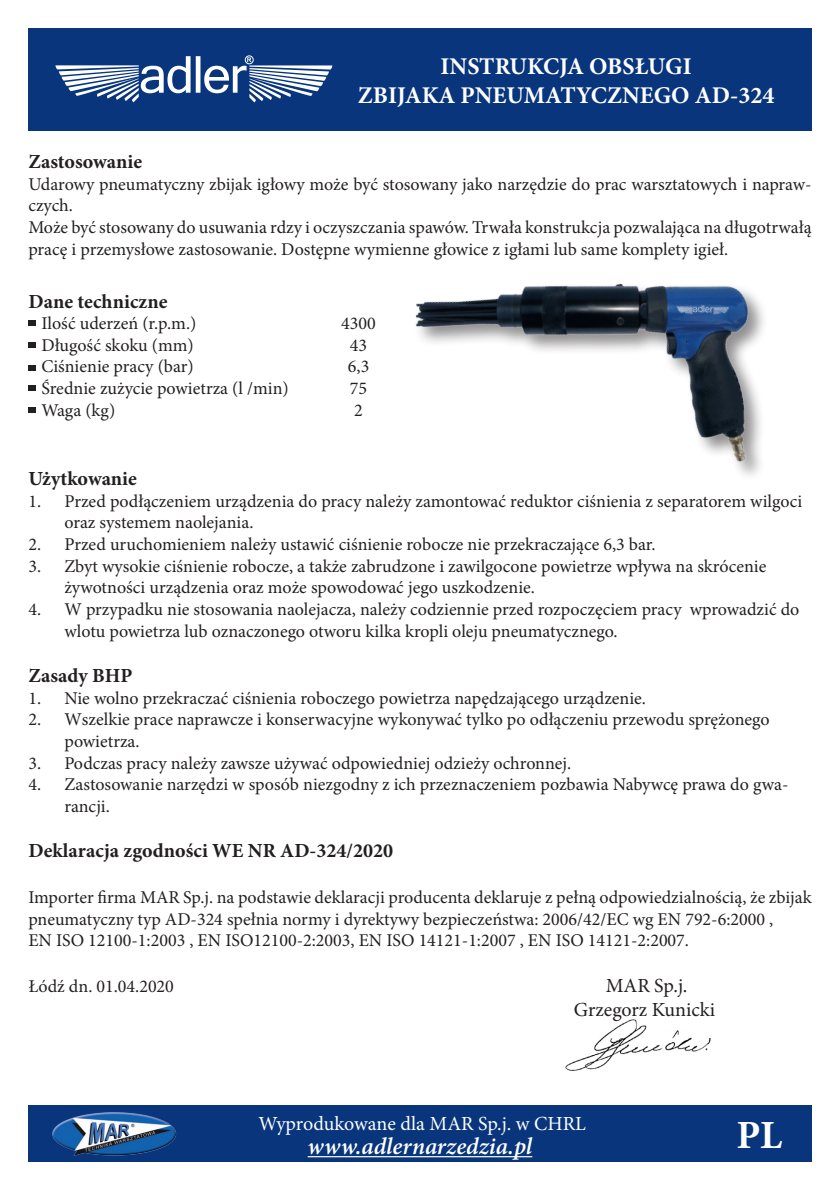
<style>
.page{position:relative;width:840px;height:1191px;background:#fff}
.page>*{position:absolute;margin:0;border:0;box-sizing:border-box;transform-origin:0 0}
.t1{font:700 40px "Minion Pro";color:#fff}
.t2{font:700 24px/28.8px "Minion Pro";color:#fff;text-align:center}
.t3{font:italic 600 24px "Minion Pro";color:#fff}
.t4{font:700 20px "Minion Pro";color:#231f20}
.t5{font:20px "Minion Pro";color:#fff}
.t6{font:20px/24px "Minion Pro";color:#231f20;text-align:center}
.t7{font:18px/21.6px "Minion Pro";color:#231f20}
</style>
<div class="page">
<div style="left:28px;top:28px;width:783px;height:102px;background:#08357c"></div>
<svg style="left:55px;top:56px;width:277px;height:46px"></svg>
<div style="left:245px;top:55px;width:8px;height:9px;border:1px solid #fff;border-radius:50%"></div>
<img style="left:565px;top:1019px;width:146px;height:52px">
<div style="left:28px;top:1105px;width:783px;height:56px;background:#08357c"></div>
<hr style="left:307px;top:1156px;width:225px;height:1px;background:#fff">
<img style="left:52px;top:1112px;width:124px;height:43px">
<div style="left:28px;top:320px;width:8px;height:6px;background:#231f20"></div>
<div style="left:28px;top:343px;width:8px;height:5px;background:#231f20"></div>
<div style="left:28px;top:365px;width:8px;height:5px;background:#231f20"></div>
<div style="left:28px;top:385px;width:8px;height:6px;background:#231f20"></div>
<div style="left:28px;top:407px;width:8px;height:6px;background:#231f20"></div>
<img style="left:415px;top:283px;width:349px;height:188px">
<h2 class="t2" style="left:358px;top:51px;width:417px">INSTRUKCJA OBSŁUGI<br>ZBIJAKA PNEUMATYCZNEGO AD-324</h2>
<p class="t4" style="left:28px;top:148px;width:115px">Zastosowanie</p>
<p class="t7" style="left:28px;top:173px;width:784px">Udarowy pneumatyczny zbijak igłowy może być stosowany jako narzędzie do prac warsztatowych i napraw&shy;czych.<br>Może być stosowany do usuwania rdzy i oczyszczania spawów. Trwała konstrukcja pozwalająca na długotrwałą pracę i przemysłowe zastosowanie. Dostępne wymienne głowice z igłami lub same komplety igieł.</p>
<p class="t4" style="left:29px;top:287px;width:140px">Dane techniczne</p>
<p class="t7" style="left:41px;top:313px;width:249px">Ilość uderzeń (r.p.m.)<br>Długość skoku (mm)<br>Ciśnienie pracy (bar)<br>Średnie zużycie powietrza (l /min)<br>Waga (kg)</p>
<p class="t7" style="left:341px;top:313px;width:36px;text-align:center">4300<br>43<br>6,3<br>75<br>2</p>
<p class="t4" style="left:28px;top:465px;width:110px">Użytkowanie</p>
<p class="t7" style="left:64px;top:490px;width:739px;text-indent:-36px">1. Przed podłączeniem urządzenia do pracy należy zamontować reduktor ciśnienia z separatorem wilgoci oraz systemem naolejania.</p>
<p class="t7" style="left:28px;top:533px;width:628px">2. Przed uruchomieniem należy ustawić ciśnienie robocze nie przekraczające 6,3 bar.</p>
<p class="t7" style="left:64px;top:555px;width:703px;text-indent:-36px">3. Zbyt wysokie ciśnienie robocze, a także zabrudzone i zawilgocone powietrze wpływa na skrócenie żywotności urządzenia oraz może spowodować jego uszkodzenie.</p>
<p class="t7" style="left:64px;top:598px;width:736px;text-indent:-36px">4. W przypadku nie stosowania naolejacza, należy codziennie przed rozpoczęciem pracy wprowadzić do wlotu powietrza lub oznaczonego otworu kilka kropli oleju pneumatycznego.</p>
<p class="t4" style="left:28px;top:661px;width:105px">Zasady BHP</p>
<p class="t7" style="left:28px;top:687px;width:618px">1. Nie wolno przekraczać ciśnienia roboczego powietrza napędzającego urządzenie.</p>
<p class="t7" style="left:64px;top:709px;width:706px;text-indent:-36px">2. Wszelkie prace naprawcze i konserwacyjne wykonywać tylko po odłączeniu przewodu sprężonego powietrza.</p>
<p class="t7" style="left:28px;top:752px;width:544px">3. Podczas pracy należy zawsze używać odpowiedniej odzieży ochronnej.</p>
<p class="t7" style="left:64px;top:773px;width:725px;text-indent:-36px">4. Zastosowanie narzędzi w sposób niezgodny z ich przeznaczeniem pozbawia Nabywcę prawa do gwa&shy;rancji.</p>
<p class="t4" style="left:28px;top:837px;width:366px">Deklaracja zgodności WE NR AD-324/2020</p>
<p class="t7" style="left:28px;top:886px;width:784px">Importer firma MAR Sp.j. na podstawie deklaracji producenta deklaruje z pełną odpowiedzialnością, że zbijak pneumatyczny typ AD-324 spełnia normy i dyrektywy bezpieczeństwa: 2006/42/EC wg EN 792-6:2000 ,<br>EN ISO 12100-1:2003 , EN ISO12100-2:2003, EN ISO 14121-1:2007 , EN ISO 14121-2:2007.</p>
<p class="t7" style="left:28px;top:975px;width:147px">Łódź dn. 01.04.2020</p>
<p class="t6" style="left:573px;top:973px;width:143px">MAR Sp.j.<br>Grzegorz Kunicki</p>
<p class="t5" style="left:258px;top:1110px;width:329px">Wyprodukowane dla MAR Sp.j. w CHRL</p>
<h2 class="t3" style="left:307px;top:1129px;width:226px">www.adlernarzedzia.pl</h2>
<h1 class="t1" style="left:736px;top:1107px;width:47px">PL</h1>
</div>
